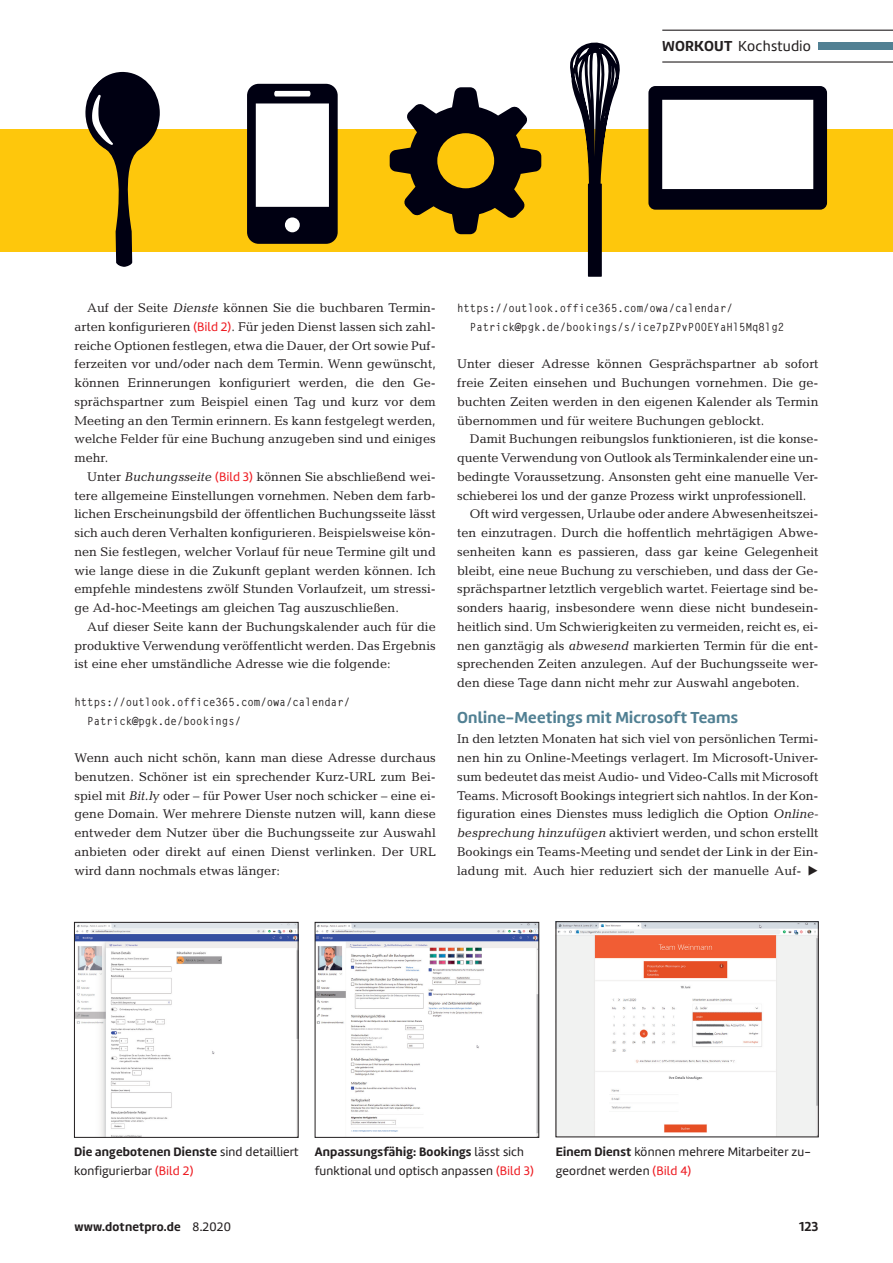
<style>
.page{position:relative;width:893px;height:1263px;background:#fff}
.page>*{position:absolute;margin:0;border:0;box-sizing:border-box;transform-origin:0 0}
.IR_00_fliesstext_hea{font:700 16.5px "Amelia";letter-spacing:.015em;color:#518093}
.IR_40_seitenstrecke{font:15px "Amelia";letter-spacing:.015em;color:#231f20}
.IR_40_seitenstrecke-2{font:700 13.5px "Amelia";color:#231f20}
.t1{font:12.75px/18.8px "Candida Std";color:#231f20;text-align:justify}
.t2{font:12.75px/18.8px "Amelia";letter-spacing:.015em;color:#231f20}
.IR_40_seitenstrecke-3{font:700 12.75px "Amelia";letter-spacing:.015em;color:#231f20}
.IR_00_fliesstext_lis{font:700 11.25px/18.8px "Letter Gothic Std";color:#231f20;scale:.95 1}
.s1{font-weight:700}
.s2{font-style:italic}
.s3{font-family:"Amelia";color:#ee1d23}
.s4{color:#ee1d23}
.s5{font-weight:400}
</style>
<div class="page">
<hr style="left:662px;top:30px;width:231px;height:1px;background:#231f20">
<hr style="left:662px;top:61px;width:231px;height:2px;background:#231f20">
<div style="left:819px;top:42px;width:74px;height:8px;background:#518093"></div>
<img style="left:76px;top:924px;width:220px;height:212px">
<div style="left:74px;top:922px;width:224px;height:216px;border:1px solid #231f20"></div>
<img style="left:317px;top:924px;width:220px;height:212px">
<div style="left:315px;top:922px;width:224px;height:216px;border:1px solid #231f20"></div>
<img style="left:558px;top:923px;width:259px;height:212px">
<div style="left:556px;top:921px;width:263px;height:216px;border:1px solid #231f20"></div>
<div style="left:0;top:130px;width:893px;height:122px;background:#fec70c"></div>
<svg style="left:564px;top:42px;width:65px;height:160px"></svg>
<div style="left:588px;top:184px;width:14px;height:93px;background:#000012"></div>
<svg style="left:390px;top:87px;width:151px;height:147px"></svg>
<svg style="left:247px;top:84px;width:91px;height:160px;background:#8e8d94"></svg>
<svg style="left:648px;top:86px;width:179px;height:124px"></svg>
<svg style="left:85px;top:72px;width:75px;height:195px"></svg>
<p class="IR_40_seitenstrecke" style="left:662px;top:37px;width:150px"><span class="s1">WORKOUT</span> Kochstudio</p>
<p class="t1" style="left:74px;top:298px;width:363px;text-align:left;text-indent:13px">Auf der Seite <span class="s2">Dienste</span> können Sie die buchbaren Termin&shy;arten konfigurieren <span class="s3">(Bild 2)</span>. Für jeden Dienst lassen sich zahl&shy;reiche Optionen festlegen, etwa die Dauer, der Ort sowie Puf&shy;ferzeiten vor und/oder nach dem Termin. Wenn gewünscht, können Erinnerungen konfiguriert werden, die den Ge&shy;sprächspartner zum Beispiel einen Tag und kurz vor dem Meeting an den Termin erinnern. Es kann festgelegt werden, welche Felder für eine Buchung anzugeben sind und einiges mehr.</p>
<p class="t1" style="left:74px;top:467px;width:363px;text-indent:13px">Unter <span class="s2">Buchungsseite</span> <span class="s3">(Bild 3)</span> können Sie abschließend wei&shy;tere allgemeine Einstellungen vornehmen. Neben dem farb&shy;lichen Erscheinungsbild der öffentlichen Buchungsseite lässt sich auch deren Verhalten konfigurieren. Beispielsweise kön&shy;nen Sie festlegen, welcher Vorlauf für neue Termine gilt und wie lange diese in die Zukunft geplant werden können. Ich empfehle mindestens zwölf Stunden Vorlaufzeit, um stressi&shy;ge Ad-hoc-Meetings am gleichen Tag auszuschließen.</p>
<p class="t1" style="left:74px;top:617px;width:363px;text-indent:13px">Auf dieser Seite kann der Buchungskalender auch für die produktive Verwendung veröffentlicht werden. Das Ergebnis ist eine eher umständliche Adresse wie die folgende:</p>
<p class="IR_00_fliesstext_lis" style="left:87px;top:693px;width:278px;text-indent:-13px">https://outlook.office365.com/owa/calendar/<br>Patrick@pgk.de/bookings/</p>
<p class="t1" style="left:74px;top:748px;width:363px">Wenn auch nicht schön, kann man diese Adresse durchaus benutzen. Schöner ist ein sprechender Kurz-URL zum Bei&shy;spiel mit <span class="s2">Bit.ly</span> oder – für Power User noch schicker – eine ei&shy;gene Domain. Wer mehrere Dienste nutzen will, kann diese entweder dem Nutzer über die Buchungsseite zur Auswahl anbieten oder direkt auf einen Dienst verlinken. Der URL wird dann nochmals etwas länger:</p>
<p class="IR_00_fliesstext_lis" style="left:470px;top:299px;width:332px;text-indent:-13px">https://outlook.office365.com/owa/calendar/<br>Patrick@pgk.de/bookings/s/ice7pZPvP0OEYaHl5Mq8lg2</p>
<p class="t1" style="left:457px;top:355px;width:363px">Unter dieser Adresse können Gesprächspartner ab sofort freie Zeiten einsehen und Buchungen vornehmen. Die ge&shy;buchten Zeiten werden in den eigenen Kalender als Termin übernommen und für weitere Buchungen geblockt.</p>
<p class="t1" style="left:457px;top:430px;width:363px;text-indent:13px">Damit Buchungen reibungslos funktionieren, ist die konse&shy;quente Verwendung von Outlook als Terminkalender eine un&shy;bedingte Voraussetzung. Ansonsten geht eine manuelle Ver&shy;schieberei los und der ganze Prozess wirkt unprofessionell.</p>
<p class="t1" style="left:457px;top:505px;width:363px;text-indent:13px">Oft wird vergessen, Urlaube oder andere Abwesenheitszei&shy;ten einzutragen. Durch die hoffentlich mehrtägigen Abwe&shy;senheiten kann es passieren, dass gar keine Gelegenheit bleibt, eine neue Buchung zu verschieben, und dass der Ge&shy;sprächspartner letztlich vergeblich wartet. Feiertage sind be&shy;sonders haarig, insbesondere wenn diese nicht bundesein&shy;heitlich sind. Um Schwierigkeiten zu vermeiden, reicht es, ei&shy;nen ganztägig als <span class="s2">abwesend</span> markierten Termin für die ent&shy;sprechenden Zeiten anzulegen. Auf der Buchungsseite wer&shy;den diese Tage dann nicht mehr zur Auswahl angeboten.</p>
<p class="IR_00_fliesstext_hea" style="left:457px;top:708px;width:282px">Online-Meetings mit Microsoft Teams</p>
<p class="t1" style="left:457px;top:730px;width:363px">In den letzten Monaten hat sich viel von persönlichen Termi&shy;nen hin zu Online-Meetings verlagert. Im Microsoft-Univer&shy;sum bedeutet das meist Audio- und Video-Calls mit Microsoft Teams. Microsoft Bookings integriert sich nahtlos. In der Kon&shy;figuration eines Dienstes muss lediglich die Option <span class="s2">Online&shy;besprechung hinzufügen</span> aktiviert werden, und schon erstellt Bookings ein Teams-Meeting und sendet der Link in der Ein&shy;ladung mit. Auch hier reduziert sich der manuelle Auf-</p>
<p class="t2" style="left:74px;top:1142px;width:226px"><span class="s1">Die angebotenen Dienste</span> sind detailliert konfigurierbar <span class="s4">(Bild 2)</span></p>
<p class="t2" style="left:315px;top:1142px;width:220px"><span class="s1">Anpassungsfähig: Bookings</span> lässt sich funktional und optisch anpassen <span class="s4">(Bild 3)</span></p>
<p class="t2" style="left:556px;top:1142px;width:257px"><span class="s1">Einem Dienst</span> können mehrere Mitarbeiter zu&shy;geordnet werden <span class="s4">(Bild 4)</span></p>
<p class="IR_40_seitenstrecke-3" style="left:74px;top:1219px;width:158px">www.dotnetpro.de <span class="s5">8.2020</span></p>
<p class="IR_40_seitenstrecke-2" style="left:799px;top:1218px;width:21px">123</p>
</div>
